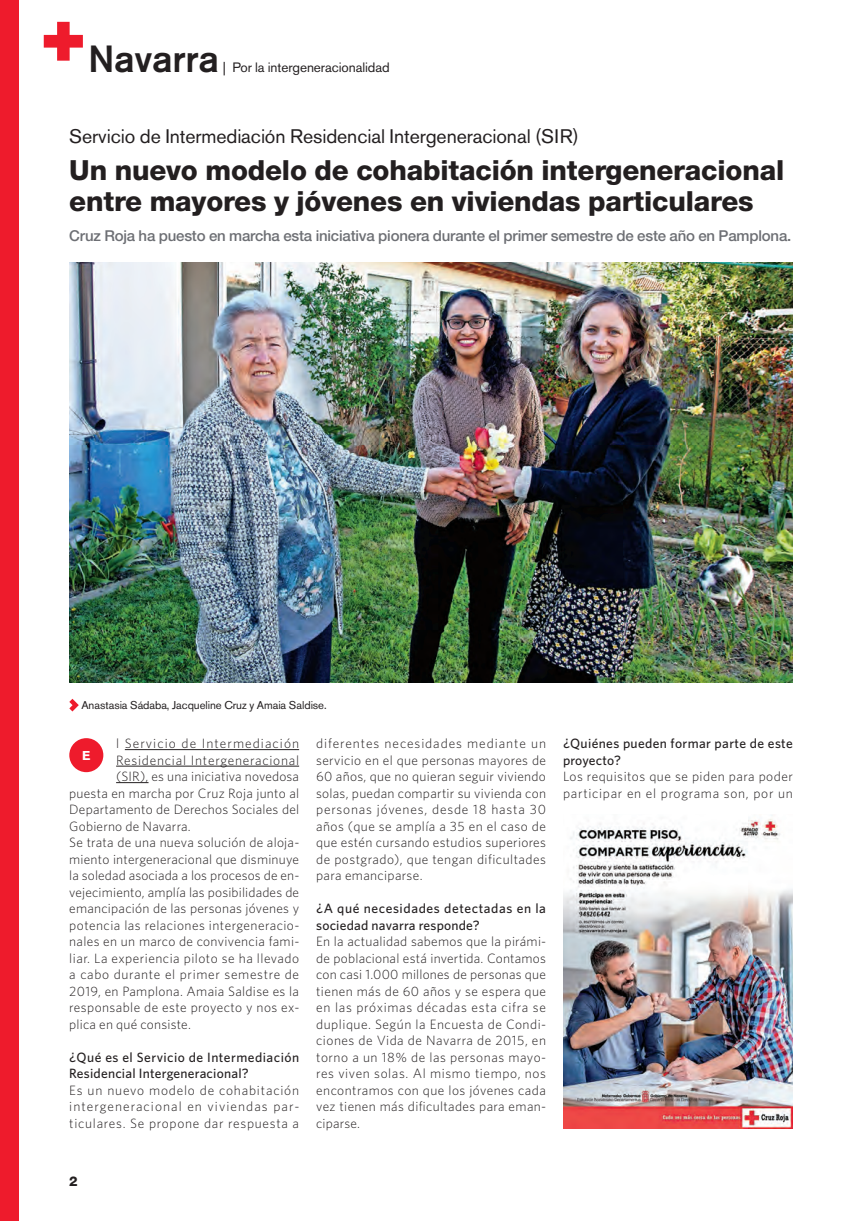
<style>
.page{position:relative;width:851px;height:1221px;background:#fff}
.page>*{position:absolute;margin:0;border:0;box-sizing:border-box;transform-origin:0 0}
.t1{font:500 37.5px "Akzidenz Grotesk BE";letter-spacing:-.005em;color:#231f20}
.t2{font:800 27.75px/30.9px "Helvetica Neue";letter-spacing:-.005em;color:#231f20}
.t3{font:19.5px "Akzidenz Grotesk BE";letter-spacing:-.005em;color:#231f20}
.t4{font:500 15px "Helvetica Neue";letter-spacing:-.015em;color:#6d6f74}
.t5{font:300 13.5px/16.5px "Whitney";letter-spacing:.025em;color:#231f20;text-align:justify}
.t6{font:500 13.5px/16.5px "Whitney";letter-spacing:.025em;color:#231f20}
.t7{font:300 13.5px "Whitney";letter-spacing:.05em;color:#231f20}
.t8{font:300 13.5px "Whitney";letter-spacing:.055em;color:#231f20}
.t9{font:13.5px "Akzidenz Grotesk BE";letter-spacing:-.005em;color:#231f20}
.t10{font:300 13.5px "Whitney";letter-spacing:.08em;color:#231f20}
.t11{font:800 13.5px "Helvetica Neue";color:#231f20}
.t12{font:700 12.75px "Akzidenz Grotesk BE";color:#fff}
.t13{font:11.25px "Akzidenz Grotesk BE";letter-spacing:-.005em;color:#231f20}
</style>
<div class="page">
<div style="left:0;top:0;width:19px;height:1221px;background:#ee1b2c"></div>
<img style="left:69px;top:263px;width:723px;height:419px">
<svg style="left:44px;top:22px;width:39px;height:39px"></svg>
<hr style="left:125px;top:749px;width:174px;height:1px;background:#231f20">
<hr style="left:116px;top:766px;width:183px;height:1px;background:#231f20">
<hr style="left:116px;top:782px;width:32px;height:1px;background:#231f20">
<svg style="left:69px;top:699px;width:10px;height:12px"></svg>
<div style="left:69px;top:738px;width:34px;height:34px;background:#ee1b2c;border-radius:50%"></div>
<img style="left:563px;top:815px;width:229px;height:313px">
<h1 class="t1" style="left:88px;top:45px;width:132px">Navarra</h1>
<p class="t9" style="left:223px;top:62px;width:168px">| Por la intergeneracionalidad</p>
<h3 class="t3" style="left:69px;top:129px;width:510px">Servicio de Intermediación Residencial Intergeneracional (SIR)</h3>
<h2 class="t2" style="left:69px;top:157px;width:716px">Un nuevo modelo de cohabitación intergeneracional entre mayores y jóvenes en viviendas particulares</h2>
<p class="t4" style="left:69px;top:230px;width:723px">Cruz Roja ha puesto en marcha esta iniciativa pionera durante el primer semestre de este año en Pamplona.</p>
<p class="t13" style="left:81px;top:701px;width:247px">Anastasia Sádaba, Jacqueline Cruz y Amaia Saldise.</p>
<p class="t10" style="left:116px;top:738px;width:184px">l Servicio de Intermediación</p>
<p class="t8" style="left:116px;top:755px;width:184px">Residencial Intergeneracional</p>
<p class="t5" style="left:116px;top:769px;width:184px">(SIR), es una iniciativa novedosa</p>
<p class="t5" style="left:69px;top:786px;width:231px">puesta en marcha por Cruz Roja junto al</p>
<p class="t5" style="left:69px;top:802px;width:231px">Departamento de Derechos Sociales del</p>
<p class="t5" style="left:69px;top:819px;width:123px">Gobierno de Navarra.</p>
<p class="t5" style="left:69px;top:835px;width:231px">Se trata de una nueva solución de aloja-</p>
<p class="t5" style="left:69px;top:852px;width:231px">miento intergeneracional que disminuye</p>
<p class="t5" style="left:69px;top:868px;width:231px">la soledad asociada a los procesos de en-</p>
<p class="t5" style="left:69px;top:885px;width:231px">vejecimiento, amplía las posibilidades de</p>
<p class="t5" style="left:69px;top:901px;width:231px">emancipación de las personas jóvenes y</p>
<p class="t5" style="left:69px;top:918px;width:231px">potencia las relaciones intergeneracio-</p>
<p class="t5" style="left:69px;top:934px;width:231px">nales en un marco de convivencia fami-</p>
<p class="t5" style="left:69px;top:951px;width:231px">liar. La experiencia piloto se ha llevado</p>
<p class="t7" style="left:69px;top:969px;width:231px">a cabo durante el primer semestre de</p>
<p class="t5" style="left:69px;top:984px;width:231px">2019, en Pamplona. Amaia Saldise es la</p>
<p class="t5" style="left:69px;top:1000px;width:231px">responsable de este proyecto y nos ex-</p>
<p class="t5" style="left:69px;top:1017px;width:123px">plica en qué consiste.</p>
<p class="t6" style="left:69px;top:1050px;width:231px">¿Qué es el Servicio de Intermediación<br>Residencial Intergeneracional?</p>
<p class="t5" style="left:69px;top:1083px;width:231px">Es un nuevo modelo de cohabitación intergeneracional en viviendas par&shy;ticulares. Se propone dar respuesta a</p>
<p class="t12" style="left:82px;top:751px;width:10px">E</p>
<p class="t5" style="left:316px;top:736px;width:231px">diferentes necesidades mediante un servicio en el que personas mayores de 60 años, que no quieran seguir viviendo solas, puedan compartir su vivienda con personas jóvenes, desde 18 hasta 30 años (que se amplía a 35 en el caso de que estén cursando estudios superiores de postgrado), que tengan dificultades para emanciparse.</p>
<p class="t6" style="left:316px;top:901px;width:231px">¿A qué necesidades detectadas en la sociedad navarra responde?</p>
<p class="t5" style="left:316px;top:934px;width:231px">En la actualidad sabemos que la pirámi&shy;de poblacional está invertida. Contamos con casi 1.000 millones de personas que tienen más de 60 años y se espera que en las próximas décadas esta cifra se duplique. Según la Encuesta de Condi&shy;ciones de Vida de Navarra de 2015, en torno a un 18% de las personas mayo&shy;res viven solas. Al mismo tiempo, nos encontramos con que los jóvenes cada vez tienen más dificultades para eman&shy;ciparse.</p>
<p class="t6" style="left:562px;top:736px;width:231px">¿Quiénes pueden formar parte de este proyecto?</p>
<p class="t5" style="left:562px;top:769px;width:231px">Los requisitos que se piden para poder participar en el programa son, por un</p>
<p class="t11" style="left:69px;top:1176px;width:10px">2</p>
</div>
